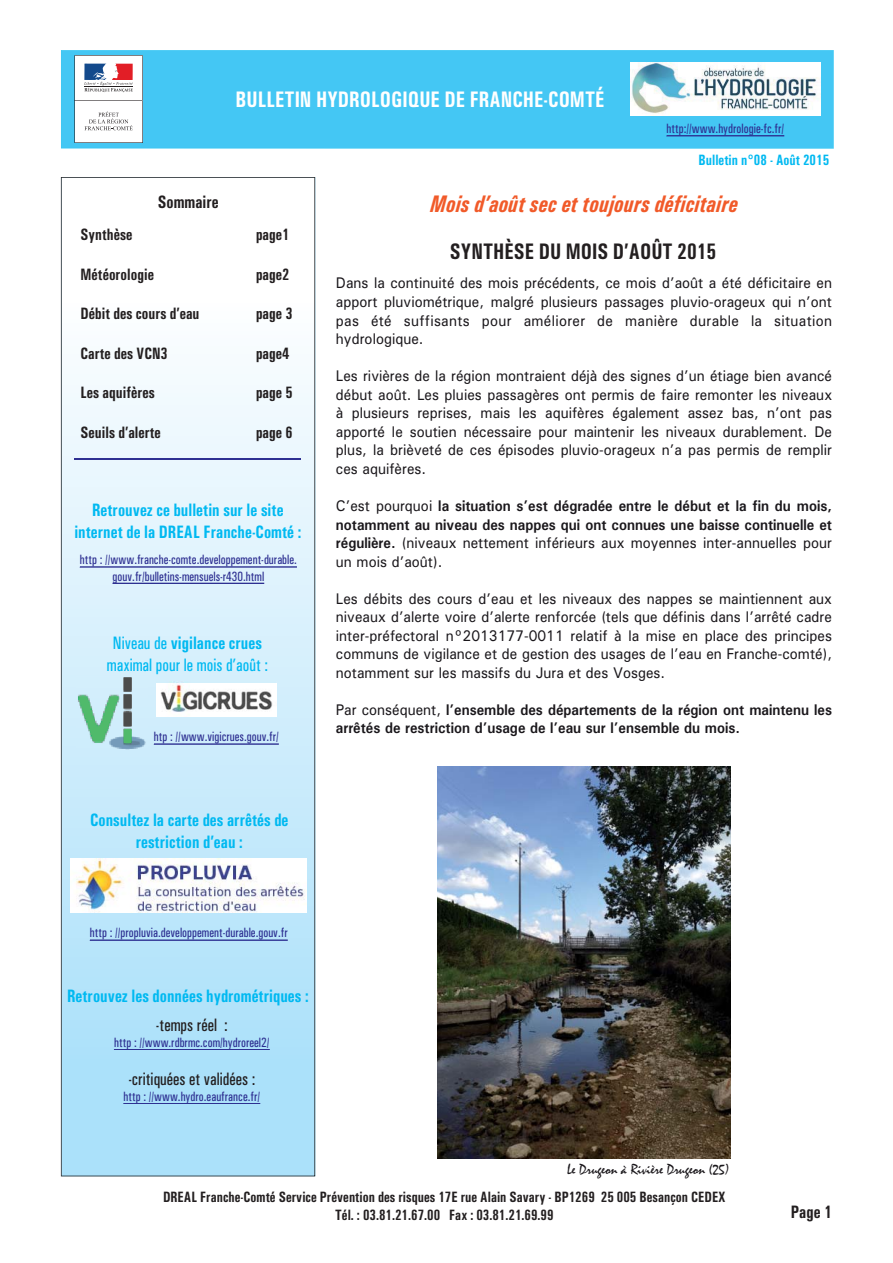
<style>
.page{position:relative;width:893px;height:1263px;background:#fff}
.page>*{position:absolute;margin:0;border:0;box-sizing:border-box;transform-origin:0 0}
.t1{font:italic 700 24px "Univers Condensed";color:#f15a29;scale:.9 1}
.t2{font:700 22.5px "Univers Condensed";color:#fff;scale:.9 1}
.t3{font:700 22.5px "Univers Condensed";color:#231f20;scale:.9 1}
.t4{font:700 18px/21.6px "Univers Condensed";color:#00b9f1;text-align:center;scale:.9 1}
.t5{font:18px/21.6px "Univers Condensed";color:#00b9f1;text-align:center;scale:.9 1}
.t6{font:18px "Univers Condensed";color:#231f20;scale:.9 1}
.t7{font:700 18px "Univers Condensed";color:#231f20;scale:.9 1}
.t8{font:700 16.5px "Univers Condensed";color:#231f20;scale:.9 1}
.t9{font:15.45px/18.6px "Univers";color:#1a171b;text-align:justify;scale:.9 1}
.t10{font:700 15.45px/18.6px "Univers";color:#1a171b;text-align:justify;scale:.9 1}
.t11{font:700 15px/18px "Univers Condensed";color:#231f20;text-align:center;scale:.9 1}
.t12{font:15px "Mistral";color:#1a171b}
.t13{font:700 15px "Univers Condensed";color:#00b9f1;scale:.9 1}
.t14{font:13.5px/16.2px "Univers Condensed";color:#2e3092;text-align:center;scale:.9 1}
.s1{font-weight:700}
.s2{font-weight:400}
.s3{font-weight:400;color:#231f20}
</style>
<div class="page">
<img style="left:437px;top:767px;width:294px;height:391px">
<div style="left:61px;top:50px;width:773px;height:98px;background:#44c7f4"></div>
<svg style="left:74px;top:55px;width:69px;height:88px"></svg>
<svg style="left:61px;top:177px;width:254px;height:999px"></svg>
<img style="left:156px;top:681px;width:121px;height:3px">
<img style="left:156px;top:684px;width:121px;height:32px">
<svg style="left:154px;top:744px;width:125px;height:1px"></svg>
<img style="left:77px;top:676px;width:70px;height:77px">
<svg style="left:114px;top:1049px;width:156px;height:1px"></svg>
<svg style="left:124px;top:1103px;width:136px;height:1px"></svg>
<svg style="left:667px;top:136px;width:117px;height:1px"></svg>
<img style="left:630px;top:62px;width:190px;height:54px">
<hr style="left:75px;top:458px;width:226px;height:2px;background:#2e3092">
<svg style="left:90px;top:940px;width:198px;height:1px"></svg>
<svg style="left:80px;top:567px;width:217px;height:1px"></svg>
<svg style="left:113px;top:583px;width:151px;height:1px"></svg>
<img style="left:71px;top:858px;width:235px;height:54px">
<p class="t7" style="left:158px;top:195px;width:69px">Sommaire</p>
<p class="t2" style="left:236px;top:91px;width:412px">BULLETIN HYDROLOGIQUE DE FRANCHE-COMTÉ</p>
<p class="t14" style="left:667px;top:122px;width:132px">http://www.hydrologie-fc.fr/</p>
<p class="t13" style="left:698px;top:155px;width:147px">Bulletin n°08 - Août 2015</p>
<p class="t1" style="left:430px;top:189px;width:344px">Mois d’août sec et toujours déficitaire</p>
<p class="t8" style="left:81px;top:229px;width:59px">Synthèse</p>
<p class="t8" style="left:81px;top:268px;width:83px">Météorologie</p>
<p class="t8" style="left:81px;top:308px;width:134px">Débit des cours d’eau</p>
<p class="t8" style="left:81px;top:347px;width:98px">Carte des VCN3</p>
<p class="t8" style="left:81px;top:387px;width:84px">Les aquifères</p>
<p class="t8" style="left:81px;top:427px;width:91px">Seuils d’alerte</p>
<p class="t8" style="left:256px;top:229px;width:39px">page1</p>
<p class="t8" style="left:256px;top:268px;width:39px">page2</p>
<p class="t8" style="left:256px;top:308px;width:42px">page 3</p>
<p class="t8" style="left:256px;top:347px;width:39px">page4</p>
<p class="t8" style="left:256px;top:387px;width:42px">page 5</p>
<p class="t8" style="left:256px;top:427px;width:42px">page 6</p>
<p class="t4" style="left:74px;top:501px;width:254px">Retrouvez ce bulletin sur le site internet de la DREAL Franche-Comté :</p>
<p class="t14" style="left:80px;top:553px;width:243px">http : //www.franche-comte.developpement-durable. gouv.fr/bulletins-mensuels-r430.html</p>
<p class="t5" style="left:107px;top:634px;width:181px">Niveau de <span class="s1">vigilance crues </span>maximal pour le mois d’août :</p>
<p class="t14" style="left:154px;top:730px;width:140px">htp : //www.vigicrues.gouv.fr/</p>
<p class="t4" style="left:90px;top:811px;width:222px">Consultez la carte des arrêtés de restriction d’eau :</p>
<p class="t3" style="left:450px;top:243px;width:298px">SYNTHÈSE DU MOIS D’AOÛT 2015</p>
<p class="t9" style="left:336px;top:275px;width:553px">Dans la continuité des mois précédents, ce mois d’août a été déficitaire en apport pluviométrique, malgré plusieurs passages pluvio-orageux qui n’ont pas été suffisants pour améliorer de manière durable la situation hydrologique.</p>
<p class="t9" style="left:336px;top:368px;width:553px">Les rivières de la région montraient déjà des signes d’un étiage bien avancé début août. Les pluies passagères ont permis de faire remonter les niveaux à plusieurs reprises, mais les aquifères également assez bas, n’ont pas apporté le soutien nécessaire pour maintenir les niveaux durablement. De plus, la brièveté de ces épisodes pluvio-orageux n’a pas permis de remplir ces aquifères.</p>
<p class="t10" style="left:336px;top:498px;width:553px"><span class="s2">C’est pourquoi</span> la situation s’est dégradée entre le début et la fin du mois, notamment au niveau des nappes qui ont connues une baisse continuelle et régulière. <span class="s2">(niveaux nettement inférieurs aux moyennes inter-annuelles pour un mois d’août).</span></p>
<p class="t9" style="left:336px;top:590px;width:553px">Les débits des cours d’eau et les niveaux des nappes se maintiennent aux niveaux d’alerte voire d’alerte renforcée (tels que définis dans l’arrêté cadre inter-préfectoral n°2013177-0011 relatif à la mise en place des principes communs de vigilance et de gestion des usages de l’eau en Franche-comté), notamment sur les massifs du Jura et des Vosges.</p>
<p class="t10" style="left:336px;top:701px;width:553px"><span class="s2">Par conséquent,</span> l’ensemble des départements de la région ont maintenu les arrêtés de restriction d’usage de l’eau sur l’ensemble du mois.</p>
<p class="t14" style="left:90px;top:926px;width:221px">http : //propluvia.developpement-durable.gouv.fr</p>
<p class="t4" style="left:67px;top:984px;width:270px;line-height:28.2px">Retrouvez les données hydrométriques : <span class="s3">-temps réel :</span></p>
<p class="t14" style="left:114px;top:1035px;width:174px">http : //www.rdbrmc.com/hydroreel2/</p>
<p class="t6" style="left:128px;top:1072px;width:143px">-critiquées et validées :</p>
<p class="t14" style="left:124px;top:1089px;width:153px">http : //www.hydro.eaufrance.fr/</p>
<p class="t12" style="left:567px;top:1163px;width:163px">Le Drugeon à Rivière Drugeon (25)</p>
<p class="t11" style="left:163px;top:1189px;width:627px">DREAL Franche-Comté Service Prévention des risques 17E rue Alain Savary - BP1269 25 005 Besançon CEDEX<br>Tél. : 03.81.21.67.00 Fax : 03.81.21.69.99</p>
<p class="t7" style="left:791px;top:1205px;width:47px">Page 1</p>
</div>
